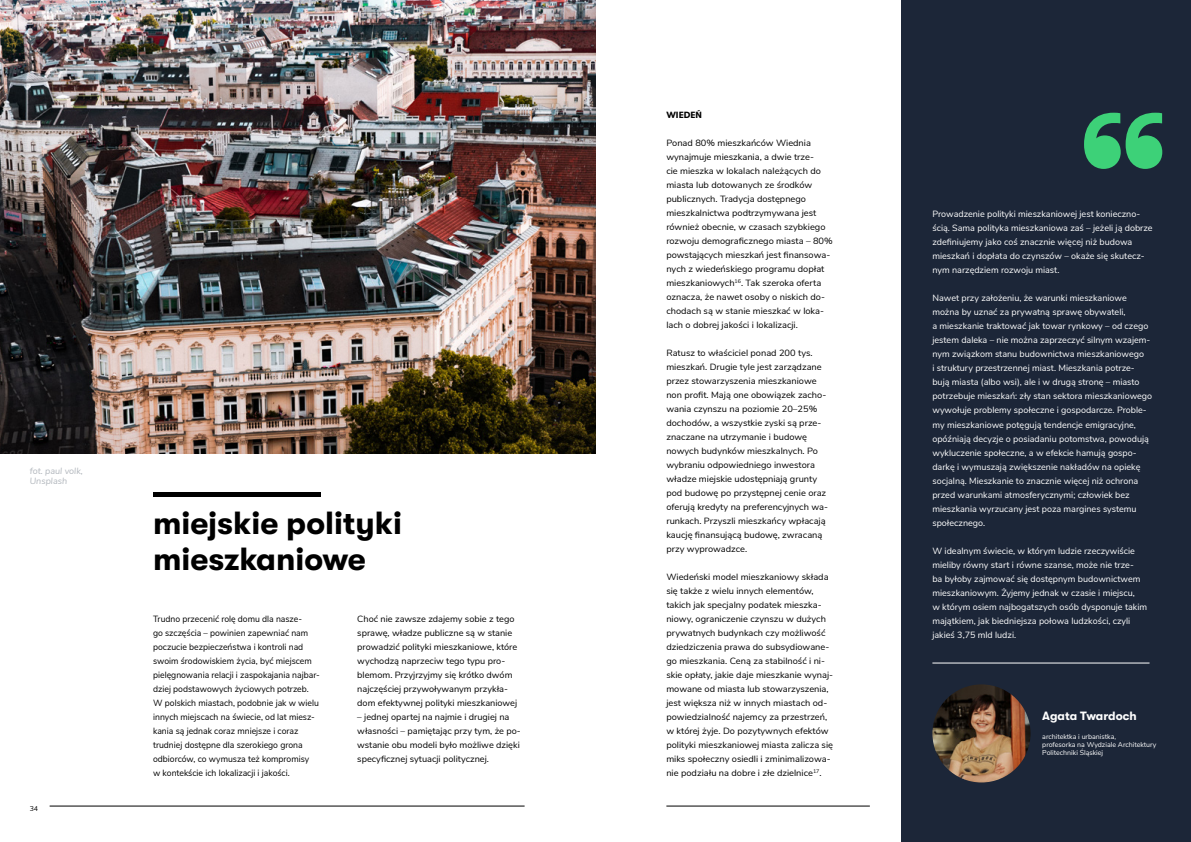
<style>
.page{position:relative;width:1191px;height:842px;background:#fff}
.page>*{position:absolute;margin:0;border:0;box-sizing:border-box;transform-origin:0 0}
.Nagłówek_1{font:700 32px/36px "GT Walsheim";color:#000}
.Nunito_-_tekst_podst{font:700 12px "GT Walsheim";color:#fff}
.Normal_wrd_11{font:9px/14px "Nunito Sans";color:#000}
.Normal_wrd_10{font:9px/14px "Nunito Sans";color:#fff}
.Normal_wrd_11-2{font:9px/14px "Nunito Sans";color:#000;scale:.96 1}
.Normal_wrd_11-3{font:italic 9px/10.4px "Nunito Sans";color:#b2b7bd}
.Normal_wrd_10-2{font:700 9px "GT Walsheim";color:#000}
.Nunito_-_tekst_podst-2{font:7px/8px "Nunito Sans";color:#fff}
.t1{font:7px "Nunito Sans";color:#000}
</style>
<div class="page">
<hr style="left:50px;top:806px;width:474px;height:1px;background:#000">
<div style="left:901px;top:0;width:290px;height:842px;background:#1c2638"></div>
<hr style="left:153px;top:492px;width:168px;height:4px;background:#000">
<svg style="left:1084px;top:113px;width:78px;height:56px"></svg>
<hr style="left:932px;top:662px;width:217px;height:1px;background:#fff">
<img style="left:932px;top:684px;width:98px;height:98px;border-radius:49px">
<img style="left:0;top:0;width:595px;height:454px">
<hr style="left:666px;top:806px;width:204px;height:1px;background:#000">
<p class="Normal_wrd_11-3" style="left:30px;top:465px;width:55px">fot. paul volk,<br>Unsplash</p>
<p class="t1" style="left:30px;top:804px;width:10px">34</p>
<p class="Nagłówek_1" style="left:153px;top:505px;width:251px">miejskie polityki mieszkaniowe</p>
<p class="Normal_wrd_11-2" style="left:153px;top:612px;width:175px">Trudno przecenić rolę domu dla nasze-<br>go szczęścia – powinien zapewniać nam poczucie bezpieczeństwa i kontroli nad swoim środowiskiem życia, być miejscem pielęgnowania relacji i zaspokajania najbar&shy;dziej podstawowych życiowych potrzeb.<br>W polskich miastach, podobnie jak w wielu innych miejscach na świecie, od lat miesz&shy;kania są jednak coraz mniejsze i coraz trudniej dostępne dla szerokiego grona odbiorców, co wymusza też kompromisy<br>w kontekście ich lokalizacji i jakości.</p>
<p class="Normal_wrd_11" style="left:357px;top:612px;width:161px">Choć nie zawsze zdajemy sobie z tego sprawę, władze publiczne są w stanie prowadzić polityki mieszkaniowe, które wychodzą naprzeciw tego typu pro&shy;blemom. Przyjrzyjmy się krótko dwóm najczęściej przywoływanym przykła&shy;dom efektywnej polityki mieszkaniowej</p>
<p class="Normal_wrd_11" style="left:357px;top:710px;width:165px">– jednej opartej na najmie i drugiej na własności – pamiętając przy tym, że po&shy;wstanie obu modeli było możliwe dzięki specyficznej sytuacji politycznej.</p>
<p class="Normal_wrd_10-2" style="left:666px;top:110px;width:37px">WIEDEŃ</p>
<p class="Normal_wrd_11" style="left:666px;top:136px;width:168px">Ponad 80% mieszkańców Wiednia wynajmuje mieszkania, a dwie trze-<br>cie mieszka w lokalach należących do miasta lub dotowanych ze środków publicznych. Tradycja dostępnego mieszkalnictwa podtrzymywana jest również obecnie, w czasach szybkiego rozwoju demograficznego miasta – 80% powstających mieszkań jest finansowa&shy;nych z wiedeńskiego programu dopłat mieszkaniowych<sup>16</sup>. Tak szeroka oferta oznacza, że nawet osoby o niskich do&shy;chodach są w stanie mieszkać w loka&shy;lach o dobrej jakości i lokalizacji.</p>
<p class="Normal_wrd_11" style="left:666px;top:346px;width:163px">Ratusz to właściciel ponad 200 tys. mieszkań. Drugie tyle jest zarządzane przez stowarzyszenia mieszkaniowe non profit. Mają one obowiązek zacho&shy;wania czynszu na poziomie 20–25% dochodów, a wszystkie zyski są prze&shy;znaczane na utrzymanie i budowę nowych budynków mieszkalnych. Po wybraniu odpowiedniego inwestora władze miejskie udostępniają grunty pod budowę po przystępnej cenie oraz oferują kredyty na preferencyjnych wa&shy;runkach. Przyszli mieszkańcy wpłacają kaucję finansującą budowę, zwracaną przy wyprowadzce.</p>
<p class="Normal_wrd_11" style="left:666px;top:570px;width:168px">Wiedeński model mieszkaniowy składa się także z wielu innych elementów, takich jak specjalny podatek mieszka&shy;niowy, ograniczenie czynszu w dużych prywatnych budynkach czy możliwość dziedziczenia prawa do subsydiowane&shy;go mieszkania. Ceną za stabilność i ni&shy;skie opłaty, jakie daje mieszkanie wynaj&shy;mowane od miasta lub stowarzyszenia, jest większa niż w innych miastach od&shy;powiedzialność najemcy za przestrzeń, w której żyje. Do pozytywnych efektów polityki mieszkaniowej miasta zalicza się miks społeczny osiedli i zminimalizowa&shy;nie podziału na dobre i złe dzielnice<sup>17</sup>.</p>
<p class="Normal_wrd_10" style="left:932px;top:207px;width:222px">Prowadzenie polityki mieszkaniowej jest konieczno&shy;ścią. Sama polityka mieszkaniowa zaś – jeżeli ją dobrze zdefiniujemy jako coś znacznie więcej niż budowa mieszkań i dopłata do czynszów – okaże się skutecz&shy;nym narzędziem rozwoju miast.</p>
<p class="Normal_wrd_10" style="left:932px;top:291px;width:221px">Nawet przy założeniu, że warunki mieszkaniowe można by uznać za prywatną sprawę obywateli,<br>a mieszkanie traktować jak towar rynkowy – od czego jestem daleka – nie można zaprzeczyć silnym wzajem&shy;nym związkom stanu budownictwa mieszkaniowego<br>i struktury przestrzennej miast. Mieszkania potrze&shy;bują miasta (albo wsi), ale i w drugą stronę – miasto potrzebuje mieszkań: zły stan sektora mieszkaniowego wywołuje problemy społeczne i gospodarcze. Proble&shy;my mieszkaniowe potęgują tendencje emigracyjne, opóźniają decyzje o posiadaniu potomstwa, powodują wykluczenie społeczne, a w efekcie hamują gospo&shy;darkę i wymuszają zwiększenie nakładów na opiekę socjalną. Mieszkanie to znacznie więcej niż ochrona przed warunkami atmosferycznymi; człowiek bez mieszkania wyrzucany jest poza margines systemu społecznego.</p>
<p class="Normal_wrd_10" style="left:932px;top:543px;width:216px">W idealnym świecie, w którym ludzie rzeczywiście mieliby równy start i równe szanse, może nie trze-<br>ba byłoby zajmować się dostępnym budownictwem mieszkaniowym. Żyjemy jednak w czasie i miejscu,<br>w którym osiem najbogatszych osób dysponuje takim majątkiem, jak biedniejsza połowa ludzkości, czyli jakieś 3,75 mld ludzi.</p>
<p class="Nunito_-_tekst_podst" style="left:1042px;top:709px;width:96px">Agata Twardoch</p>
<p class="Nunito_-_tekst_podst-2" style="left:1042px;top:732px;width:116px">architektka i urbanistka,<br>profesorka na Wydziale Architektury<br>Politechniki Śląskiej</p>
</div>
